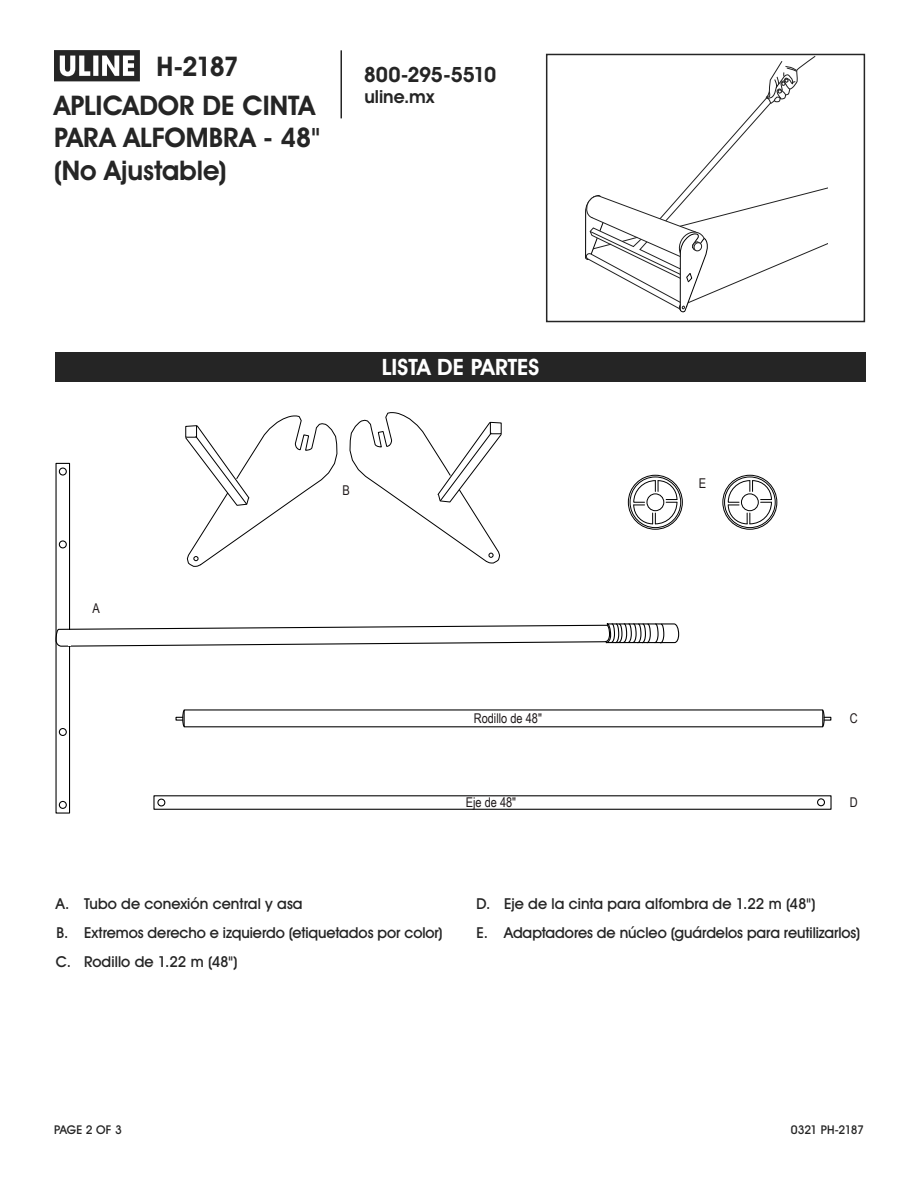
<style>
.page{position:relative;width:918px;height:1188px;background:#fff}
.page>*{position:absolute;margin:0;border:0;box-sizing:border-box;transform-origin:0 0}
.t1{font:700 27px/32.4px "Uline Two Knine";color:#252525}
.t2{font:700 22.5px "Uline Two Knine";color:#fff}
.t3{font:700 21px "Uline Two Knine";letter-spacing:-.02em;color:#252525}
.t4{font:700 18px "Uline Two Knine";color:#252525}
.t5{font:15px/28.8px "Uline Two Knine";letter-spacing:-.005em;color:#252525}
.t6{font:13.5px "Arial Narrow";color:#1f191a}
.t7{font:12px "Uline Two Knine";letter-spacing:-.05em;color:#252525}
.t8{font:12px "Uline Two Knine";letter-spacing:-.015em;color:#252525}
</style>
<div class="page">
<hr style="left:340px;top:50px;width:2px;height:68px;background:#252525">
<svg style="left:54px;top:50px;width:86px;height:31px"></svg>
<div style="left:56px;top:352px;width:810px;height:30px;background:#252525"></div>
<svg style="left:349px;top:412px;width:153px;height:152px"></svg>
<svg style="left:185px;top:415px;width:153px;height:152px"></svg>
<svg style="left:55px;top:623px;width:625px;height:23px"></svg>
<div style="left:56px;top:463px;width:14px;height:351px;border:1px solid #000"></div>
<div style="left:59px;top:540px;width:8px;height:8px;border:1px solid #000;border-radius:50%"></div>
<div style="left:59px;top:468px;width:8px;height:8px;border:1px solid #000;border-radius:50%"></div>
<div style="left:59px;top:728px;width:8px;height:8px;border:1px solid #000;border-radius:50%"></div>
<div style="left:59px;top:801px;width:8px;height:8px;border:1px solid #000;border-radius:50%"></div>
<hr style="left:68px;top:630px;width:3px;height:16px;background:#fff">
<div style="left:546px;top:54px;width:319px;height:268px;border:2px solid #252525"></div>
<svg style="left:822px;top:710px;width:9px;height:17px"></svg>
<svg style="left:176px;top:710px;width:9px;height:17px"></svg>
<div style="left:153px;top:795px;width:679px;height:15px;border:1px solid #000"></div>
<div style="left:817px;top:798px;width:8px;height:8px;border:1px solid #000;border-radius:50%"></div>
<div style="left:157px;top:799px;width:8px;height:7px;border:1px solid #000;border-radius:50%"></div>
<div style="left:628px;top:475px;width:55px;height:54px;border:1px solid #000;border-radius:50%"></div>
<div style="left:630px;top:477px;width:51px;height:51px;border:1px solid #000;border-radius:50%"></div>
<svg style="left:633px;top:480px;width:44px;height:44px"></svg>
<div style="left:723px;top:475px;width:54px;height:54px;border:1px solid #000;border-radius:50%"></div>
<div style="left:724px;top:477px;width:51px;height:51px;border:1px solid #000;border-radius:50%"></div>
<svg style="left:728px;top:480px;width:44px;height:44px"></svg>
<svg style="left:584px;top:56px;width:243px;height:257px"></svg>
<h1 class="t1" style="left:157px;top:50px;width:84px">H-2187</h1>
<h1 class="t1" style="left:54px;top:89px;width:267px">APLICADOR DE CINTA<br>PARA ALFOMBRA - 48" (No Ajustable)</h1>
<h3 class="t3" style="left:364px;top:62px;width:134px">800-295-5510</h3>
<p class="t4" style="left:364px;top:86px;width:71px">uline.mx</p>
<p class="t6" style="left:93px;top:598px;width:9px">A</p>
<h2 class="t2" style="left:382px;top:353px;width:159px">LISTA DE PARTES</h2>
<p class="t6" style="left:342px;top:480px;width:9px">B</p>
<p class="t6" style="left:699px;top:474px;width:9px">E</p>
<p class="t6" style="left:474px;top:708px;width:70px">Rodillo de 48"</p>
<p class="t6" style="left:850px;top:708px;width:9px">C</p>
<p class="t6" style="left:466px;top:792px;width:52px">Eje de 48"</p>
<p class="t6" style="left:850px;top:792px;width:9px">D</p>
<p class="t5" style="left:56px;top:889px;width:388px">A. Tubo de conexión central y asa<br>B. Extremos derecho e izquierdo (etiquetados por color)<br>C. Rodillo de 1.22 m (48")</p>
<p class="t5" style="left:477px;top:889px;width:385px">D. Eje de la cinta para alfombra de 1.22 m (48")<br>E. Adaptadores de núcleo (guárdelos para reutilizarlos)</p>
<p class="t8" style="left:54px;top:1122px;width:69px">PAGE 2 OF 3</p>
<p class="t7" style="left:791px;top:1122px;width:75px">0321 PH-2187</p>
</div>
